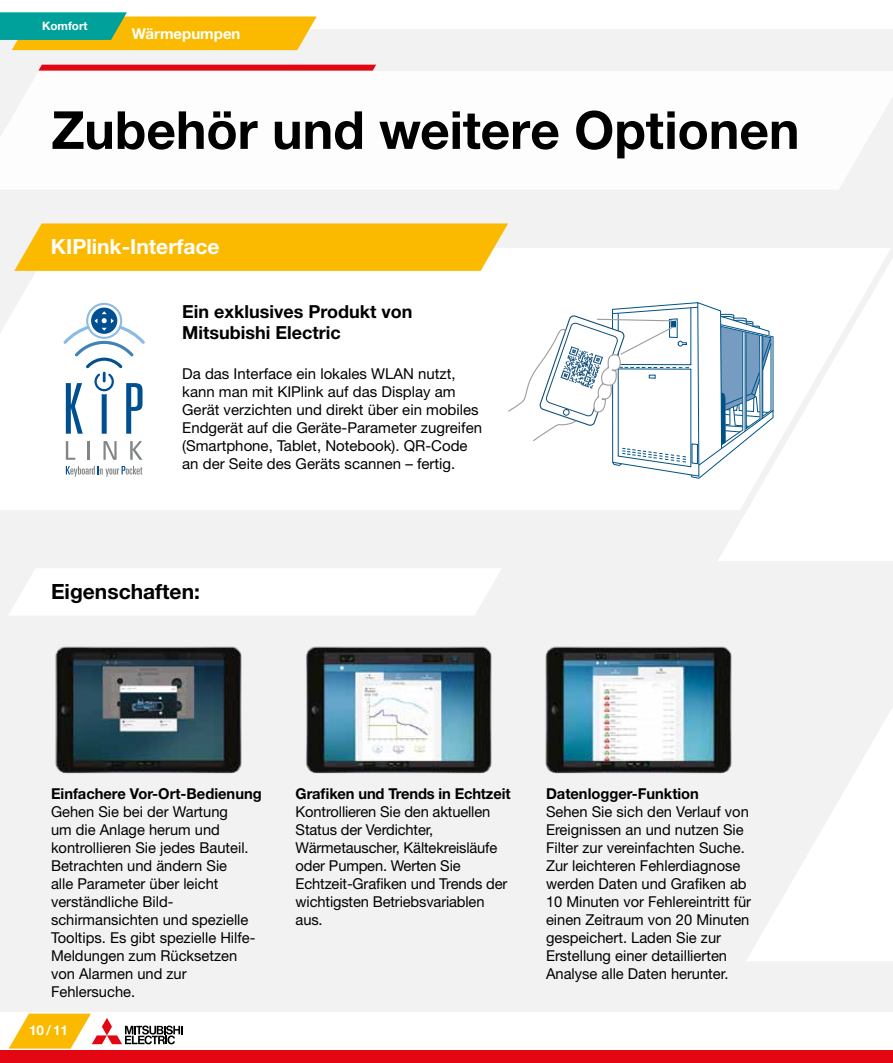
<style>
.page{position:relative;width:893px;height:1063px;background:#fff}
.page>*{position:absolute;margin:0;border:0;box-sizing:border-box;transform-origin:0 0}
.t1{font:700 52.5px "Helvetica Neue LT Std";color:#000}
.t2{font:700 21px "Helvetica Neue LT Std";color:#fff}
.t3{font:700 21px "Helvetica Neue LT Std";color:#000}
.t4{font:700 18px/21.6px "Helvetica Neue LT Std";color:#000}
.t5{font:15px/18px "Helvetica Neue LT Std";color:#000}
.t6{font:700 15px "Helvetica Neue LT Std";color:#000}
.t7{font:700 15px "Helvetica Neue LT Std";color:#fff}
.t8{font:700 13.5px "Helvetica Neue LT Std";color:#fff}
.t9{font:700 11.55px "Helvetica Neue LT Std";color:#fff}
</style>
<div class="page">
<div style="left:0;top:30px;width:893px;height:1033px;background:#f2f2f2"></div>
<svg style="left:0;top:12px;width:317px;height:38px;background:#b6ba46"></svg>
<div style="left:0;top:1012px;width:893px;height:51px;background:#fff"></div>
<div style="left:0;top:1050px;width:893px;height:13px;background:#e30613"></div>
<svg style="left:9px;top:1014px;width:174px;height:35px"></svg>
<svg style="left:747px;top:708px;width:146px;height:253px"></svg>
<div style="left:0;top:248px;width:890px;height:262px;background:#fff"></div>
<div style="left:718px;top:257px;width:175px;height:304px;background:#fff"></div>
<div style="left:0;top:72px;width:893px;height:117px;background:#fdfdfd"></div>
<svg style="left:38px;top:65px;width:338px;height:6px;background:#e31723"></svg>
<div style="left:9px;top:569px;width:492px;height:46px;background:#fff"></div>
<img style="left:545px;top:646px;width:187px;height:127px">
<img style="left:306px;top:646px;width:186px;height:127px">
<svg style="left:66px;top:441px;width:9px;height:19px"></svg>
<hr style="left:87px;top:441px;width:3px;height:19px;background:#828586">
<svg style="left:104px;top:441px;width:13px;height:19px"></svg>
<svg style="left:130px;top:441px;width:13px;height:19px"></svg>
<svg style="left:66px;top:466px;width:77px;height:11px"></svg>
<svg style="left:64px;top:303px;width:81px;height:131px"></svg>
<svg style="left:14px;top:223px;width:494px;height:48px;background:#fabe10"></svg>
<img style="left:55px;top:646px;width:187px;height:127px">
<svg style="left:507px;top:302px;width:266px;height:177px"></svg>
<p class="t9" style="left:42px;top:19px;width:47px">Komfort</p>
<p class="t7" style="left:132px;top:24px;width:110px">Wärmepumpen</p>
<h1 class="t1" style="left:51px;top:98px;width:750px">Zubehör und weitere Optionen</h1>
<h2 class="t2" style="left:51px;top:234px;width:170px">KIPlink-Interface</h2>
<p class="t4" style="left:182px;top:300px;width:232px">Ein exklusives Produkt von<br>Mitsubishi Electric</p>
<p class="t5" style="left:182px;top:365px;width:301px">Da das Interface ein lokales WLAN nutzt, kann man mit KIPlink auf das Display am Gerät verzichten und direkt über ein mobiles Endgerät auf die Geräte-Parameter zugreifen (Smartphone, Tablet, Notebook). QR-Code an der Seite des Geräts scannen – fertig.</p>
<h2 class="t3" style="left:51px;top:579px;width:150px">Eigenschaften:</h2>
<p class="t6" style="left:51px;top:785px;width:212px">Einfachere Vor-Ort-Bedienung</p>
<p class="t5" style="left:51px;top:803px;width:206px">Gehen Sie bei der Wartung<br>um die Anlage herum und kontrollieren Sie jedes Bauteil.<br>Betrachten und ändern Sie<br>alle Parameter über leicht verständliche Bild&shy;schirmansichten und spezielle<br>Tooltips. Es gibt spezielle Hilfe-<br>Meldungen zum Rücksetzen von Alarmen und zur<br>Fehlersuche.</p>
<p class="t8" style="left:29px;top:1022px;width:41px">10/11</p>
<p class="t6" style="left:296px;top:785px;width:216px">Grafiken und Trends in Echtzeit</p>
<p class="t5" style="left:296px;top:803px;width:213px">Kontrollieren Sie den aktuellen<br>Status der Verdichter,<br>Wärmetauscher, Kältekreisläufe oder Pumpen. Werten Sie<br>Echtzeit-Grafiken und Trends der wichtigsten Betriebsvariablen aus.</p>
<p class="t6" style="left:546px;top:785px;width:154px">Datenlogger-Funktion</p>
<p class="t5" style="left:546px;top:803px;width:207px">Sehen Sie sich den Verlauf von<br>Ereignissen an und nutzen Sie<br>Filter zur vereinfachten Suche.<br>Zur leichteren Fehlerdiagnose werden Daten und Grafiken ab<br>10 Minuten vor Fehlereintritt für einen Zeitraum von 20 Minuten gespeichert. Laden Sie zur<br>Erstellung einer detaillierten<br>Analyse alle Daten herunter.</p>
</div>
